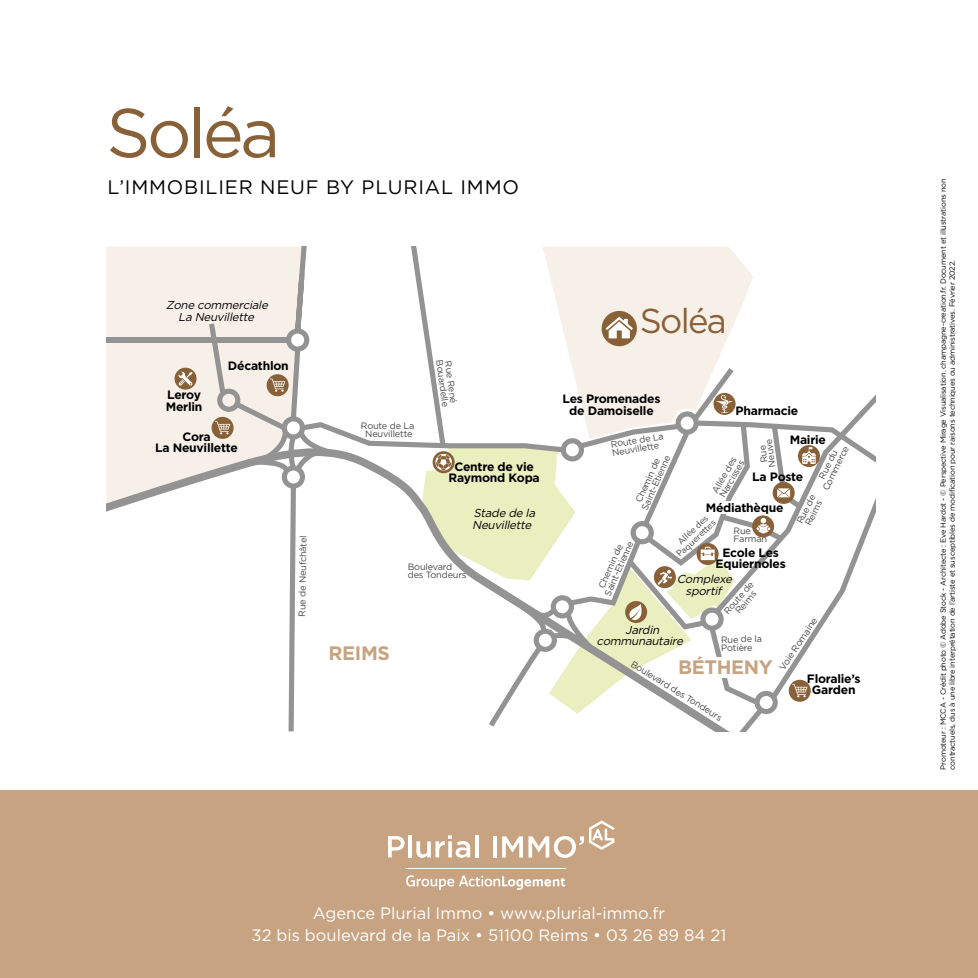
<style>
.page{position:relative;width:978px;height:978px;background:#fff}
.page>*{position:absolute;margin:0;border:0;box-sizing:border-box;transform-origin:0 0}
.t1{font:69px "Gotham";letter-spacing:-.05em;color:#896138}
.t2{font:34.5px "Gotham";letter-spacing:-.05em;color:#896138}
.t3{font:19.5px "Gotham";letter-spacing:.04em;color:#000}
.t4{font:700 19.5px "Gotham";letter-spacing:-.02em;color:#c7a381}
.t5{font:16.5px/22.5px "Gotham";color:#fff;text-align:center}
.t6{font:700 12.15px/11.4px "Gotham";letter-spacing:-.02em;color:#000;text-align:center}
.t7{font:italic 11.55px/11.4px "Gotham";color:#000;text-align:center}
.t8{font:9.15px/8.4px "Gotham";letter-spacing:-.02em;color:#484848;text-align:center}
.t9{font:9.15px/8.4px "Seven One Eight";color:#484848;text-align:right}
.t10{font:7.5px/9px "Gotham";letter-spacing:-.02em;color:#000}
</style>
<div class="page">
<div style="left:0;top:791px;width:978px;height:187px;background:#c7a381"></div>
<svg style="left:406px;top:875px;width:159px;height:15px"></svg>
<hr style="left:406px;top:868px;width:160px;height:1px;background:#fff">
<svg style="left:388px;top:836px;width:17px;height:21px"></svg>
<hr style="left:408px;top:835px;width:4px;height:22px;background:#fff">
<svg style="left:416px;top:835px;width:54px;height:23px"></svg>
<hr style="left:475px;top:835px;width:3px;height:22px;background:#fff">
<hr style="left:493px;top:836px;width:3px;height:22px;background:#fff">
<svg style="left:502px;top:821px;width:112px;height:37px"></svg>
<div style="left:106px;top:247px;width:103px;height:201px;background:#f7f0e9"></div>
<svg style="left:106px;top:448px;width:103px;height:64px;fill:#f7f0e9"></svg>
<div style="left:106px;top:337px;width:183px;height:6px;background:#939393"></div>
<svg style="left:175px;top:368px;width:22px;height:22px"></svg>
<svg style="left:178px;top:372px;width:15px;height:14px"></svg>
<svg style="left:209px;top:247px;width:667px;height:484px"></svg>
<h1 class="t1" style="left:106px;top:89px;width:175px">Soléa</h1>
<h3 class="t3" style="left:107px;top:175px;width:413px">L’IMMOBILIER NEUF BY PLURIAL IMMO</h3>
<h3 class="t7" style="left:166px;top:299px;width:106px">Zone commerciale<br>La Neuvillette</h3>
<h2 class="t2" style="left:640px;top:298px;width:88px">Soléa</h2>
<h3 class="t6" style="left:166px;top:389px;width:38px;text-align:left">Leroy<br>Merlin</h3>
<h3 class="t6" style="left:228px;top:359px;width:62px">Décathlon</h3>
<p class="t8" style="left:444px;top:359px;width:49px;rotate:82deg">Bouardelle</p>
<p class="t8" style="left:452px;top:360px;width:44px;rotate:82deg">Rue René</p>
<h3 class="t6" style="left:563px;top:393px;width:99px">Les Promenades de Damoiselle</h3>
<h3 class="t6" style="left:736px;top:405px;width:64px">Pharmacie</h3>
<h3 class="t6" style="left:155px;top:431px;width:84px">Cora<br>La Neuvillette</h3>
<p class="t8" style="left:298px;top:617px;width:83px;rotate:-89deg">Rue de Neufchâtel</p>
<p class="t8" style="left:361px;top:421px;width:55px">Route de La<br>Neuvillette</p>
<h3 class="t6" style="left:449px;top:461px;width:93px">Centre de vie<br>Raymond Kopa</h3>
<h3 class="t7" style="left:472px;top:507px;width:68px;text-align:left">Stade de la<br>Neuvillette</h3>
<p class="t8" style="left:408px;top:562px;width:60px;text-align:left">Boulevard des Tondeurs</p>
<h3 class="t4" style="left:329px;top:640px;width:63px">REIMS</h3>
<p class="t8" style="left:610px;top:440px;width:55px;text-align:left;rotate:-9deg">Route de La<br>Neuvillette</p>
<h3 class="t6" style="left:790px;top:434px;width:38px">Mairie</h3>
<p class="t8" style="left:761px;top:468px;width:30px;line-height:7.4px;rotate:-97deg">Rue<br>Neuve</p>
<p class="t8" style="left:814px;top:484px;width:50px;rotate:-64deg">Rue du<br>Commerce</p>
<p class="t8" style="left:632px;top:504px;width:60px;rotate:-66deg">Chemin de<br>Saint-Etienne</p>
<p class="t8" style="left:711px;top:490px;width:43px;text-align:left;rotate:-61deg">Allée des<br>Narcisses</p>
<p class="t8" style="left:734px;top:526px;width:35px;text-align:left">Rue<br>Farman</p>
<h3 class="t6" style="left:752px;top:470px;width:52px">La Poste</h3>
<p class="t8" style="left:795px;top:521px;width:33px;text-align:left;rotate:-64deg">Rue de<br>Reims</p>
<h3 class="t6" style="left:706px;top:502px;width:79px">Médiathèque</h3>
<p class="t9" style="left:669px;top:546px;width:51px;rotate:-43deg">Allée des<br>Paquerettes</p>
<p class="t8" style="left:595px;top:590px;width:60px;rotate:-66deg">Chemin de<br>Saint-Etienne</p>
<h3 class="t6" style="left:716px;top:547px;width:72px">Ecole Les<br>Equiernoles</h3>
<h3 class="t7" style="left:677px;top:573px;width:60px">Complexe sportif</h3>
<p class="t8" style="left:722px;top:610px;width:42px;rotate:-49deg">Route de<br>Reims</p>
<p class="t8" style="left:721px;top:635px;width:43px;text-align:left;rotate:-1deg">Rue de la<br>Potière</p>
<p class="t8" style="left:778px;top:667px;width:62px;rotate:-56deg">Voie Romaine</p>
<h3 class="t7" style="left:597px;top:623px;width:91px">Jardin communautaire</h3>
<h3 class="t4" style="left:678px;top:654px;width:96px">BÉTHENY</h3>
<p class="t8" style="left:634px;top:659px;width:107px;rotate:32deg">Boulevard des Tondeurs</p>
<h3 class="t6" style="left:807px;top:673px;width:55px">Floralie’s<br>Garden</h3>
<h3 class="t5" style="left:252px;top:901px;width:476px">Agence Plurial Immo • www.plurial-immo.fr<br>32 bis boulevard de la Paix • 51100 Reims • 03 26 89 84 21</h3>
<p class="t10" style="left:938px;top:770px;width:593px;rotate:-90deg">Promoteur : MCCA - Crédit photo © Adobe Stock - Architecte : Eve Hardot - © Perspective Mirage Visualisation. champagne-creation.fr. Document et illustrations non contractuels, dus à une libre interprétation de l’artiste et susceptibles de modification pour raisons techniques ou administratives. Février 2022.</p>
</div>
